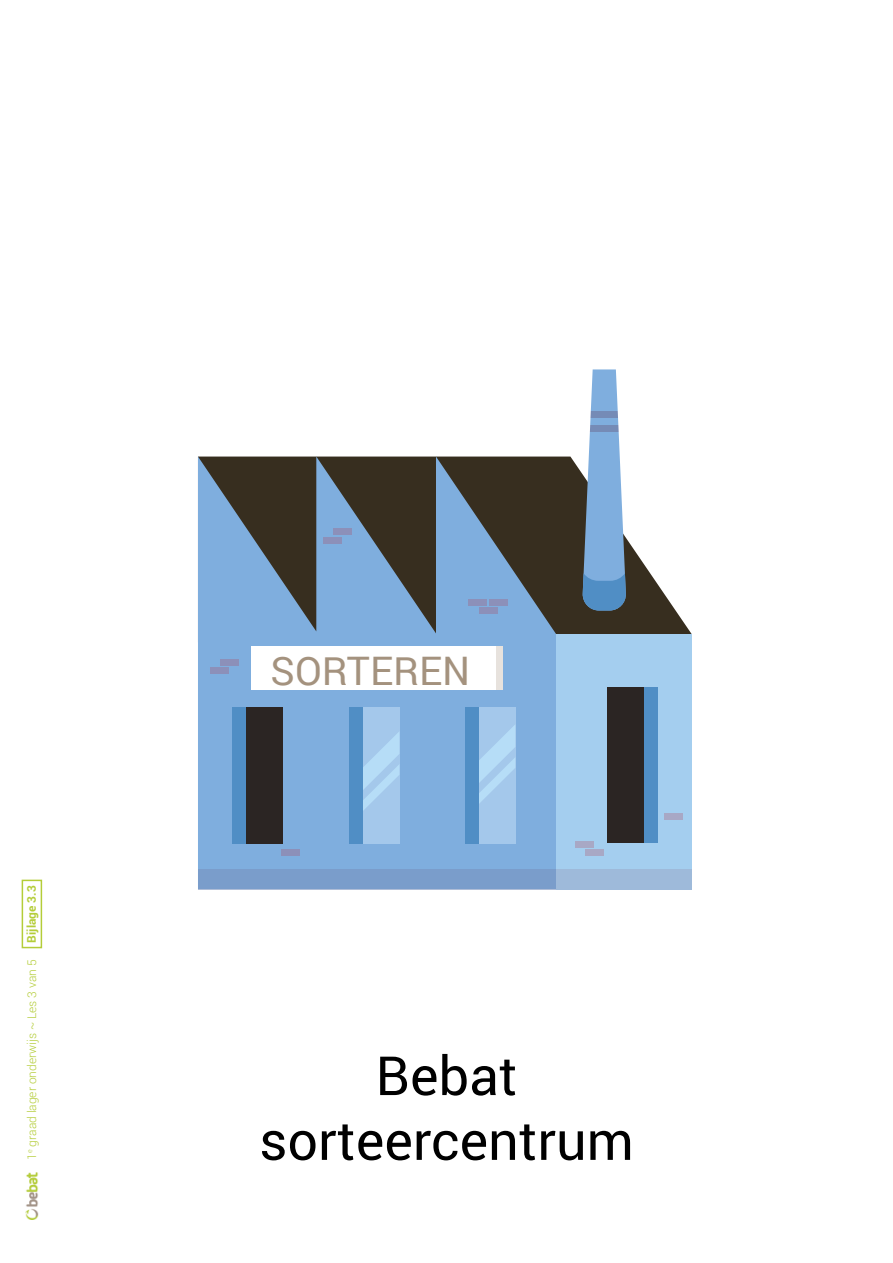
<style>
.page{position:relative;width:893px;height:1263px;background:#fff}
.page>*{position:absolute;margin:0;border:0;box-sizing:border-box;transform-origin:0 0}
.t1{font:54px/64.8px "Roboto";color:#000;text-align:center}
.t2{font:39.3px "Roboto";color:#a4927e}
.t3{font:300 12px "Roboto";color:#b4cd39}
.t4{font:700 12px "Roboto";color:#b4cd39}
</style>
<div class="page">
<img style="left:26px;top:1172px;width:12px;height:47px">
<div style="left:22px;top:880px;width:20px;height:68px;border:2px solid #b4cd39"></div>
<svg style="left:557px;top:456px;width:134px;height:178px;fill:#372e1f"></svg>
<svg style="left:198px;top:456px;width:359px;height:413px;background:#6b8ba9"></svg>
<div style="left:556px;top:634px;width:135px;height:256px;background:#a4ceef"></div>
<svg style="left:198px;top:869px;width:493px;height:21px;background:#85a6cf"></svg>
<div style="left:232px;top:707px;width:51px;height:136px;background:#2b2523"></div>
<div style="left:232px;top:707px;width:13px;height:136px;background:#508ec5"></div>
<div style="left:349px;top:707px;width:50px;height:136px;background:#a4c8eb"></div>
<svg style="left:362px;top:731px;width:37px;height:94px"></svg>
<div style="left:349px;top:707px;width:13px;height:136px;background:#508ec5"></div>
<div style="left:465px;top:707px;width:50px;height:136px;background:#a4c8eb"></div>
<svg style="left:478px;top:724px;width:37px;height:94px"></svg>
<div style="left:465px;top:707px;width:13px;height:136px;background:#508ec5"></div>
<div style="left:607px;top:687px;width:50px;height:156px;background:#2b2523"></div>
<div style="left:644px;top:687px;width:13px;height:156px;background:#508ec5"></div>
<div style="left:469px;top:599px;width:18px;height:6px;background:#8c90b9"></div>
<div style="left:489px;top:599px;width:18px;height:6px;background:#8c90b9"></div>
<div style="left:479px;top:607px;width:18px;height:6px;background:#8c90b9"></div>
<div style="left:575px;top:841px;width:19px;height:6px;background:#a8a8c5"></div>
<div style="left:664px;top:813px;width:19px;height:6px;background:#a8a8c5"></div>
<div style="left:586px;top:849px;width:18px;height:6px;background:#a8a8c5"></div>
<div style="left:323px;top:537px;width:18px;height:6px;background:#8c90b9"></div>
<div style="left:333px;top:529px;width:19px;height:6px;background:#8c90b9"></div>
<div style="left:281px;top:850px;width:18px;height:6px;background:#8c90b9"></div>
<div style="left:211px;top:667px;width:18px;height:7px;background:#8c90b9"></div>
<div style="left:221px;top:659px;width:18px;height:7px;background:#8c90b9"></div>
<div style="left:251px;top:646px;width:252px;height:43px;background:#fff"></div>
<div style="left:497px;top:646px;width:6px;height:43px;background:#e7e2dd"></div>
<svg style="left:582px;top:369px;width:44px;height:241px"></svg>
<p class="t4" style="left:23px;top:942px;width:59px;rotate:-90deg">Bijlage 3.3</p>
<p class="t3" style="left:24px;top:1160px;width:202px;rotate:-90deg">1<sup>e</sup> graad lager onderwijs ~ Les 3 van 5</p>
<h2 class="t2" style="left:271px;top:643px;width:201px">SORTEREN</h2>
<h1 class="t1" style="left:259px;top:1041px;width:376px">Bebat sorteercentrum</h1>
</div>
